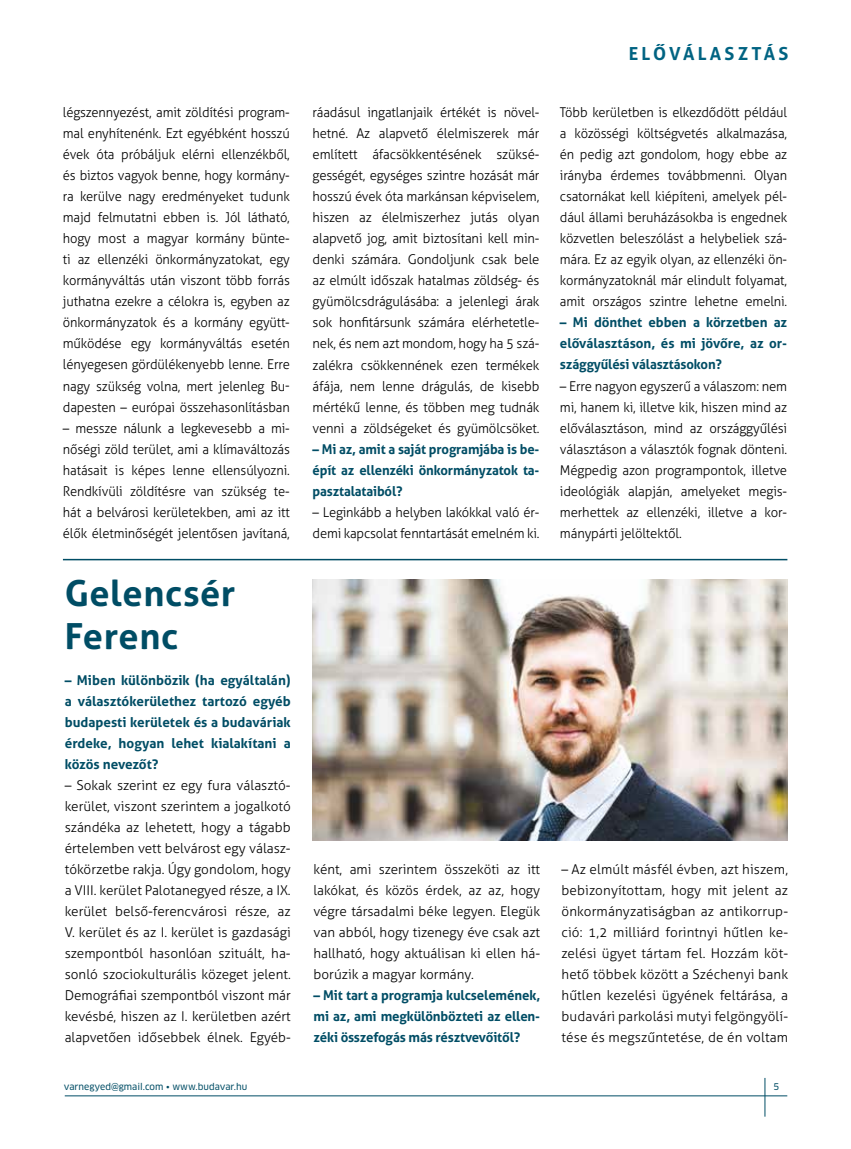
<style>
.page{position:relative;width:851px;height:1149px;background:#fff}
.page>*{position:absolute;margin:0;border:0;box-sizing:border-box;transform-origin:0 0}
.t1{font:700 36px/43.2px "Aller";letter-spacing:.015em;color:#004d65}
.t2{font:700 18px "Aller";letter-spacing:.18em;color:#006382}
.t3{font:300 13.5px/21px "Aller";color:#000;text-align:justify;scale:.96 1}
.t4{font:300 13.5px/21px "Aller";color:#000;text-align:justify}
.t5{font:700 13.5px/21px "Aller";letter-spacing:-.01em;color:#004d65;text-align:justify}
.t6{font:9px "Clan Pro News";color:#004d65}
</style>
<div class="page">
<hr style="left:764px;top:1077px;width:1px;height:39px;background:#004d65">
<hr style="left:65px;top:1095px;width:722px;height:1px;background:#004d65">
<img style="left:312px;top:579px;width:475px;height:261px">
<hr style="left:63px;top:558px;width:724px;height:2px;background:#004d65">
<p class="t3" style="left:63px;top:102px;width:238px">légszennyezést, amit zöldítési program&shy;mal enyhítenénk. Ezt egyébként hosszú évek óta próbáljuk elérni ellenzékből, és biztos vagyok benne, hogy kormány&shy;ra kerülve nagy eredményeket tudunk majd felmutatni ebben is. Jól látható, hogy most a magyar kormány bünte&shy;ti az ellenzéki önkormányzatokat, egy kormányváltás után viszont több forrás juthatna ezekre a célokra is, egyben az önkormányzatok és a kormány együtt&shy;működése egy kormányváltás esetén lényegesen gördülékenyebb lenne. Erre nagy szükség volna, mert jelenleg Bu&shy;dapesten – európai összehasonlításban</p>
<p class="t3" style="left:63px;top:417px;width:238px">– messze nálunk a legkevesebb a mi&shy;nőségi zöld terület, ami a klímaváltozás hatásait is képes lenne ellensúlyozni.<br>Rendkívüli zöldítésre van szükség te&shy;hát a belvárosi kerületekben, ami az itt élők életminőségét jelentősen javítaná,</p>
<h1 class="t1" style="left:65px;top:571px;width:172px">Gelencsér<br>Ferenc</h1>
<p class="t5" style="left:65px;top:669px;width:227px">– Miben különbözik (ha egyáltalán) a választókerülethez tartozó egyéb budapesti kerületek és a budaváriak érdeke, hogyan lehet kialakítani a közös nevezőt?</p>
<p class="t4" style="left:65px;top:774px;width:227px;text-align:left">– Sokak szerint ez egy fura választó&shy;kerület, viszont szerintem a jogalkotó szándéka az lehetett, hogy a tágabb értelemben vett belvárost egy válasz-- tókörzetbe rakja. Úgy gondolom, hogy a VIII. kerület Palotanegyed része, a IX. kerület belső-ferencvárosi része, az V. kerület és az I. kerület is gazdasági szempontból hasonlóan szituált, ha&shy;sonló szociokulturális közeget jelent.<br>Demográfiai szempontból viszont már kevésbé, hiszen az I. kerületben azért alapvetően idősebbek élnek. Egyéb-</p>
<p class="t3" style="left:312px;top:102px;width:238px">ráadásul ingatlanjaik értékét is növel&shy;hetné. Az alapvető élelmiszerek már említett áfacsökkentésének szüksé&shy;gességét, egységes szintre hozását már hosszú évek óta markánsan képviselem, hiszen az élelmiszerhez jutás olyan alapvető jog, amit biztosítani kell min&shy;denki számára. Gondoljunk csak bele az elmúlt időszak hatalmas zöldség- és gyümölcsdrágulásába: a jelenlegi árak sok honfitársunk számára elérhetetle&shy;nek, és nem azt mondom, hogy ha 5 szá&shy;zalékra csökkennének ezen termékek áfája, nem lenne drágulás, de kisebb mértékű lenne, és többen meg tudnák venni a zöldségeket és gyümölcsöket.</p>
<p class="t5" style="left:312px;top:438px;width:228px">– Mi az, amit a saját programjába is be&shy;épít az ellenzéki önkormányzatok ta&shy;pasztalataiból?</p>
<p class="t3" style="left:312px;top:501px;width:238px">– Leginkább a helyben lakókkal való ér&shy;demi kapcsolat fenntartását emelném ki.</p>
<h2 class="t2" style="left:628px;top:43px;width:161px">ELŐVÁLASZTÁS</h2>
<p class="t3" style="left:560px;top:102px;width:238px">Több kerületben is elkezdődött például a közösségi költségvetés alkalmazása, én pedig azt gondolom, hogy ebbe az irányba érdemes továbbmenni. Olyan csatornákat kell kiépíteni, amelyek pél&shy;dául állami beruházásokba is engednek közvetlen beleszólást a helybeliek szá&shy;mára. Ez az egyik olyan, az ellenzéki ön&shy;kormányzatoknál már elindult folyamat, amit országos szintre lehetne emelni.</p>
<p class="t5" style="left:560px;top:312px;width:229px">– Mi dönthet ebben a körzetben az előválasztáson, és mi jövőre, az or&shy;szággyűlési választásokon?</p>
<p class="t4" style="left:560px;top:375px;width:229px">– Erre nagyon egyszerű a válaszom: nem mi, hanem ki, illetve kik, hiszen mind az előválasztáson, mind az országgyűlési választáson a választók fognak dönteni.<br>Mégpedig azon programpontok, illetve ideológiák alapján, amelyeket megis&shy;merhettek az ellenzéki, illetve a kor&shy;mánypárti jelöltektől.</p>
<p class="t4" style="left:313px;top:858px;width:228px">ként, ami szerintem összeköti az itt lakókat, és közös érdek, az az, hogy végre társadalmi béke legyen. Elegük van abból, hogy tizenegy éve csak azt hallható, hogy aktuálisan ki ellen há&shy;borúzik a magyar kormány.</p>
<p class="t5" style="left:313px;top:984px;width:228px">– Mit tart a programja kulcselemének, mi az, ami megkülönbözteti az ellen&shy;zéki összefogás más résztvevőitől?</p>
<p class="t4" style="left:561px;top:858px;width:228px">– Az elmúlt másfél évben, azt hiszem, bebizonyítottam, hogy mit jelent az önkormányzatiságban az antikorrup&shy;ció: 1,2 milliárd forintnyi hűtlen ke&shy;zelési ügyet tártam fel. Hozzám köt&shy;hető többek között a Széchenyi bank hűtlen kezelési ügyének feltárása, a budavári parkolási mutyi felgöngyölí&shy;tése és megszűntetése, de én voltam</p>
<p class="t6" style="left:64px;top:1081px;width:185px">varnegyed@gmail.com • www.budavar.hu</p>
<p class="t6" style="left:773px;top:1080px;width:7px">5</p>
</div>
